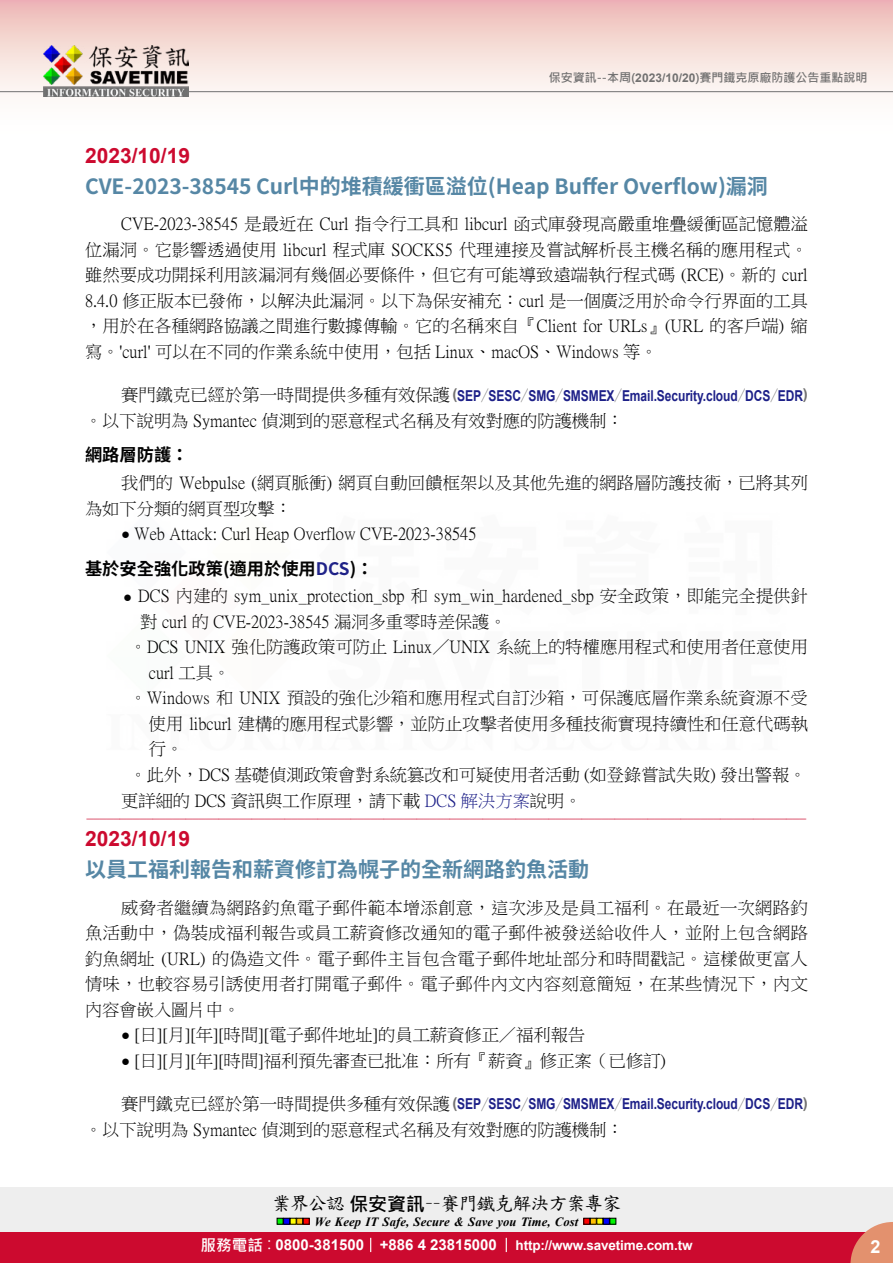
<style>
.page{position:relative;width:893px;height:1263px;background:#fff}
.page>*{position:absolute;margin:0;border:0;box-sizing:border-box;transform-origin:0 0}
.t1{font:700 21px "Source Han Sans TW";color:#5687a5}
.t2{font:700 21px "Arial";color:#cc0a2f}
.t3{font:18.9px "DF Kai Shu SB Estd BF";letter-spacing:-.05em;color:#000}
.t4{font:700 18px "Arial";color:#fff}
.t5{font:17.25px/25.5px "P Ming Li U";color:#000;text-align:justify}
.t6{font:700 17.25px "Source Han Sans TW";color:#000}
.t7{font:16.5px "DF Kai Shu SB Estd BF";color:#cc0a2f}
.t8{font:700 15px "Arial";letter-spacing:-.005em;color:#1d2088;scale:.8 1}
.t9{font:700 13.5px "Arial";letter-spacing:-.01em;color:#fff}
.t10{font:italic 700 12.6px "Times New Roman";letter-spacing:.005em;color:#000}
.t11{font:700 12px "Microsoft Jheng Hei";color:#727171}
.s1{font-family:"Arial"}
.s2{font-family:"P Ming Li U";font-weight:400;font-size:17.25px;color:#000}
.s3{color:#727171}
.s4{font-family:"Source Han Sans TW";font-weight:800;color:#727171}
.s5{font-family:"Arial";font-size:15px}
.s6{color:#1d2088}
.s7{font-family:"Microsoft Jheng Hei";font-weight:700}
.s8{font-family:"Microsoft Jheng Hei";font-size:15.6px}
.s9{font-family:"Microsoft Jheng Hei";font-weight:400;font-size:15.6px}
.s10{font-size:15px}
</style>
<div class="page">
<div style="left:0;top:1187px;width:893px;height:49px;background:#eee"></div>
<svg style="left:277px;top:1218px;width:32px;height:6px"></svg>
<svg style="left:584px;top:1218px;width:32px;height:6px"></svg>
<div style="left:0;top:1232px;width:893px;height:31px;background:#cc0a2f"></div>
<svg style="left:850px;top:1222px;width:43px;height:41px"></svg>
<svg style="left:370px;top:1238px;width:1px;height:14px"></svg>
<svg style="left:506px;top:1238px;width:1px;height:14px"></svg>
<div style="left:0;top:0;width:893px;height:141px;background:linear-gradient(to bottom,#efc0bb,#fff)"></div>
<hr style="left:0;top:91px;width:893px;height:1px;background:#727171">
<img style="left:44px;top:46px;width:145px;height:51px">
<p class="t11" style="left:549px;top:70px;width:320px">保安資訊--本周(<span class="s1">2023/10/20</span>)賽門鐵克原廠防護公告重點說明</p>
<p class="t2" style="left:85px;top:140px;width:107px">2023/10/19</p>
<p class="t1" style="left:85px;top:175px;width:684px">CVE-2023-38545 Curl中的堆積緩衝區溢位(Heap Buffer Overflow)漏洞</p>
<p class="t5" style="left:85px;top:211px;width:724px;text-indent:36px">CVE-2023-38545 是最近在 Curl 指令行工具和 libcurl 函式庫發現高嚴重堆疊緩衝區記憶體溢位漏洞。它影響透過使用 libcurl 程式庫 SOCKS5 代理連接及嘗試解析長主機名稱的應用程式。雖然要成功開採利用該漏洞有幾個必要條件，但它有可能導致遠端執行程式碼 (RCE)。新的 curl 8.4.0 修正版本已發佈，以解決此漏洞。以下為保安補充：curl 是一個廣泛用於命令行界面的工具，用於在各種網路協議之間進行數據傳輸。它的名稱來自『Client for URLs』(URL 的客戶端) 縮寫。'curl' 可以在不同的作業系統中使用，包括 Linux、macOS、Windows 等。</p>
<p class="t8" style="left:121px;top:385px;width:860px"><span class="s2">賽門鐵克已經於第一時間提供多種有效保護</span><span class="s3">(</span>SEP<span class="s4">／</span>SESC<span class="s4">／</span>SMG<span class="s4">／</span>SMSMEX<span class="s4">／</span>Email.Security.cloud<span class="s4">／</span>DCS<span class="s4">／</span>EDR<span class="s3">)</span></p>
<p class="t5" style="left:85px;top:408px;width:540px">。以下說明為 Symantec 偵測到的惡意程式名稱及有效對應的防護機制：</p>
<p class="t6" style="left:85px;top:445px;width:105px">網路層防護：</p>
<p class="t5" style="left:85px;top:470px;width:724px;text-indent:36px">我們的 Webpulse (網頁脈衝) 網頁自動回饋框架以及其他先進的網路層防護技術，已將其列為如下分類的網頁型攻擊：</p>
<p class="t5" style="left:121px;top:521px;width:357px"><span class="s5">●</span> Web Attack: Curl Heap Overflow CVE-2023-38545</p>
<p class="t6" style="left:85px;top:558px;width:290px">基於安全強化政策(適用於使用<span class="s6">DCS</span>)：</p>
<p class="t5" style="left:123px;top:583px;width:686px"><span class="s5">●</span> DCS 內建的 sym_unix_protection_sbp 和 sym_win_hardened_sbp 安全政策，即能完全提供針</p>
<p class="t5" style="left:140px;top:609px;width:368px">對 curl 的 CVE-2023-38545 漏洞多重零時差保護。</p>
<p class="t5" style="left:130px;top:634px;width:680px">。DCS UNIX 強化防護政策可防止 Linux／UNIX 系統上的特權應用程式和使用者任意使用</p>
<p class="t5" style="left:149px;top:660px;width:83px">curl 工具。</p>
<p class="t5" style="left:130px;top:685px;width:679px">。Windows 和 UNIX 預設的強化沙箱和應用程式自訂沙箱，可保護底層作業系統資源不受</p>
<p class="t5" style="left:149px;top:711px;width:661px">使用 libcurl 建構的應用程式影響，並防止攻擊者使用多種技術實現持續性和任意代碼執</p>
<p class="t5" style="left:149px;top:736px;width:36px">行。</p>
<p class="t5" style="left:130px;top:762px;width:678px">。此外，DCS 基礎偵測政策會對系統篡改和可疑使用者活動 (如登錄嘗試失敗) 發出警報。</p>
<p class="t5" style="left:121px;top:788px;width:462px">更詳細的 DCS 資訊與工作原理，請下載 <span class="s6">DCS 解決方案</span>說明。</p>
<p class="t7" style="left:86px;top:810px;width:723px">-------------------------------------------------------------------------------------------------------------</p>
<p class="t2" style="left:85px;top:823px;width:107px">2023/10/19</p>
<p class="t1" style="left:85px;top:858px;width:505px">以員工福利報告和薪資修訂為幌子的全新網路釣魚活動</p>
<p class="t5" style="left:85px;top:894px;width:725px;text-indent:36px">威脅者繼續為網路釣魚電子郵件範本增添創意，這次涉及是員工福利。在最近一次網路釣魚活動中，偽裝成福利報告或員工薪資修改通知的電子郵件被發送給收件人，並附上包含網路釣魚網址 (URL) 的偽造文件。電子郵件主旨包含電子郵件地址部分和時間戳記。這樣做更富人情味，也較容易引誘使用者打開電子郵件。電子郵件內文內容刻意簡短，在某些情況下，內文內容會嵌入圖片中。</p>
<p class="t5" style="left:121px;top:1022px;width:465px"><span class="s5">●</span> [日][月][年][時間][電子郵件地址]的員工薪資修正／福利報告</p>
<p class="t5" style="left:121px;top:1047px;width:546px"><span class="s5">●</span> [日][月][年][時間]福利預先審查已批准：所有『薪資』修正案（已修訂)</p>
<p class="t8" style="left:121px;top:1093px;width:860px"><span class="s2">賽門鐵克已經於第一時間提供多種有效保護</span><span class="s3">(</span>SEP<span class="s4">／</span>SESC<span class="s4">／</span>SMG<span class="s4">／</span>SMSMEX<span class="s4">／</span>Email.Security.cloud<span class="s4">／</span>DCS<span class="s4">／</span>EDR<span class="s3">)</span></p>
<p class="t5" style="left:85px;top:1116px;width:540px">。以下說明為 Symantec 偵測到的惡意程式名稱及有效對應的防護機制：</p>
<p class="t3" style="left:272px;top:1194px;width:351px">業界公認<span class="s7">保安資訊</span>－－賽門鐵克解決方案專家</p>
<p class="t10" style="left:315px;top:1212px;width:265px">We Keep IT Safe, Secure &amp; Save you Time, Cost</p>
<p class="t9" style="left:200px;top:1235px;width:494px"><span class="s8">服務電話</span><span class="s9">：</span><span class="s10">0800-381500 +886 4 23815000</span> http://www.savetime.com.tw</p>
<p class="t4" style="left:870px;top:1234px;width:12px">2</p>
</div>
